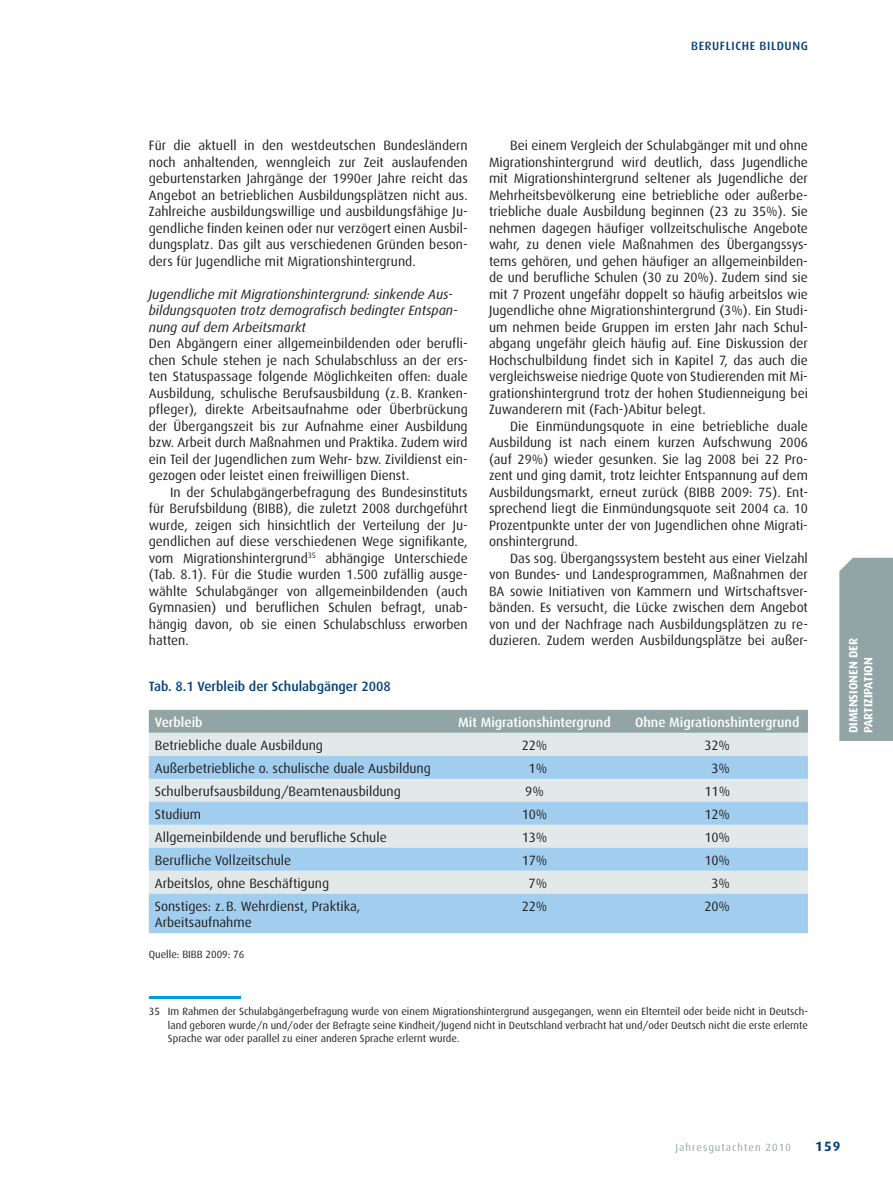
<style>
.page{position:relative;width:893px;height:1191px;background:#fff}
.page>*{position:absolute;margin:0;border:0;box-sizing:border-box;transform-origin:0 0}
.t1{font:13.5px/16.5px "Dax CE";color:#231f20;text-align:justify}
.t2{font:italic 13.5px/16.5px "Dax CE";color:#231f20}
.t3{font:500 13.5px "Dax CE";color:#fff}
.t4{font:500 13.5px "Dax CE";color:#003d79}
.t5{font:700 13.5px "Dax";color:#003d79}
.t6{font:700 12px/15px "Dax CE";color:#fff}
.t7{font:500 12px "Dax CE";letter-spacing:.05em;color:#003d79}
.t8{font:10.5px/13.5px "Dax CE";color:#231f20;text-align:justify}
.t9{font:10.5px "Dax";letter-spacing:.1em;color:#91a5a4}
</style>
<div class="page">
<div style="left:839px;top:558px;width:54px;height:183px;background:#91a5a4"></div>
<div style="left:149px;top:710px;width:659px;height:23px;background:#91a5a4"></div>
<div style="left:149px;top:733px;width:659px;height:23px;background:#e2e9e8"></div>
<svg style="left:149px;top:756px;width:659px;height:177px;background:#bad8ec"></svg>
<hr style="left:149px;top:996px;width:92px;height:3px;background:#009ddc">
<p class="t7" style="left:691px;top:40px;width:118px">BERUFLICHE BILDUNG</p>
<p class="t1" style="left:149px;top:138px;width:320px">Für die aktuell in den westdeutschen Bun des ländern noch anhaltenden, wenngleich zur Zeit auslaufenden geburtenstarken Jahrgänge der 1990er Jahre reicht das Angebot an betrieblichen Aus bil dungsplätzen nicht aus.<br>Zahlreiche ausbildungswillige und ausbildungsfähige Ju&shy;gendliche finden keinen oder nur verzögert einen Ausbil&shy;dungsplatz. Das gilt aus verschie denen Gründen beson&shy;ders für Jugendliche mit Migra tions hintergrund.</p>
<p class="t2" style="left:149px;top:286px;width:310px">Jugendliche mit Migrationshintergrund: sinkende Aus&shy;bildungsquoten trotz demografisch bedingter Entspan&shy;nung auf dem Arbeitsmarkt</p>
<p class="t1" style="left:149px;top:336px;width:320px">Den Abgängern einer allgemeinbildenden oder berufli&shy;chen Schule stehen je nach Schulabschluss an der ers&shy;ten Statuspassage folgende Möglichkeiten offen: duale Ausbildung, schulische Berufsausbildung (z. B. Kranken&shy;pfleger), direkte Arbeitsaufnahme oder Über brückung der Übergangszeit bis zur Aufnahme einer Ausbil dung bzw. Arbeit durch Maßnahmen und Praktika. Zudem wird ein Teil der Jugendlichen zum Wehr- bzw. Zivildienst ein&shy;gezogen oder leistet einen freiwilligen Dienst.</p>
<p class="t1" style="left:149px;top:484px;width:320px;text-indent:21px">In der Schulabgängerbefragung des Bundesinstituts für Berufsbildung (BIBB), die zuletzt 2008 durchgeführt wurde, zeigen sich hinsichtlich der Verteilung der Ju&shy;gendlichen auf diese verschiedenen Wege signifikante, vom Migrationshintergrund<sup>35</sup> abhängige Unterschiede (Tab. 8.1). Für die Studie wurden 1.500 zufällig ausge&shy;wählte Schulabgänger von allgemeinbildenden (auch Gymnasien) und beruflichen Schulen befragt, unab&shy;hängig davon, ob sie einen Schulabschluss erworben hatten.</p>
<p class="t1" style="left:489px;top:138px;width:320px;text-indent:21px">Bei einem Vergleich der Schulabgänger mit und ohne Migrationshintergrund wird deutlich, dass Jugendliche mit Migrationshintergrund seltener als Jugendliche der Mehrheitsbevölkerung eine betriebliche oder außerbe&shy;triebliche duale Ausbildung beginnen (23 zu 35%). Sie nehmen dagegen häufiger vollzeitschulische Angebote wahr, zu denen viele Maßnahmen des Übergangssys&shy;tems gehören, und gehen häufiger an allgemeinbilden&shy;de und berufliche Schulen (30 zu 20%). Zudem sind sie mit 7 Prozent ungefähr doppelt so häufig arbeitslos wie Jugendliche ohne Migrationshintergrund (3%). Ein Studi&shy;um nehmen beide Gruppen im ersten Jahr nach Schul&shy;abgang ungefähr gleich häufig auf. Eine Diskussion der Hochschulbildung findet sich in Kapitel 7, das auch die vergleichsweise niedrige Quote von Studierenden mit Mi&shy;grationshintergrund trotz der hohen Studienneigung bei Zuwanderern mit (Fach-)Abitur belegt.</p>
<p class="t1" style="left:489px;top:418px;width:320px;text-indent:21px">Die Einmündungsquote in eine betriebliche duale Ausbildung ist nach einem kurzen Aufschwung 2006 (auf 29%) wieder gesunken. Sie lag 2008 bei 22 Pro&shy;zent und ging damit, trotz leichter Entspannung auf dem Ausbildungsmarkt, erneut zurück (BIBB 2009: 75). Ent&shy;sprechend liegt die Einmündungsquote seit 2004 ca. 10<br>Prozentpunkte unter der von Jugendlichen ohne Migrati&shy;onshintergrund.</p>
<p class="t1" style="left:489px;top:550px;width:320px;text-indent:21px">Das sog. Übergangssystem besteht aus einer Vielzahl von Bundes- und Landesprogrammen, Maßnahmen der BA sowie Initiativen von Kammern und Wirtschaftsver&shy;bänden. Es versucht, die Lücke zwischen dem Angebot von und der Nachfrage nach Ausbildungsplätzen zu re&shy;duzieren. Zudem werden Ausbildungsplätze bei außer-</p>
<p class="t4" style="left:149px;top:680px;width:244px">Tab. 8.1 Verbleib der Schulabgänger 2008</p>
<p class="t3" style="left:155px;top:715px;width:49px">Verbleib</p>
<p class="t3" style="left:458px;top:715px;width:154px">Mit Migrationshintergrund</p>
<p class="t3" style="left:635px;top:715px;width:166px">Ohne Migrationshintergrund</p>
<p class="t1" style="left:155px;top:737px;width:170px">Betriebliche duale Ausbildung</p>
<p class="t1" style="left:522px;top:737px;width:27px">22%</p>
<p class="t1" style="left:704px;top:737px;width:27px">32%</p>
<p class="t1" style="left:155px;top:760px;width:278px">Außerbetriebliche o. schulische duale Ausbildung</p>
<p class="t1" style="left:529px;top:760px;width:20px">1%</p>
<p class="t1" style="left:711px;top:760px;width:20px">3%</p>
<p class="t1" style="left:155px;top:783px;width:248px">Schulberufsausbildung/Beamtenausbildung</p>
<p class="t1" style="left:525px;top:783px;width:20px">9%</p>
<p class="t1" style="left:704px;top:783px;width:27px">11%</p>
<p class="t1" style="left:155px;top:806px;width:48px">Studium</p>
<p class="t1" style="left:522px;top:806px;width:27px">10%</p>
<p class="t1" style="left:704px;top:806px;width:27px">12%</p>
<p class="t1" style="left:155px;top:829px;width:233px">Allgemeinbildende und berufliche Schule</p>
<p class="t1" style="left:522px;top:829px;width:27px">13%</p>
<p class="t1" style="left:704px;top:829px;width:27px">10%</p>
<p class="t1" style="left:155px;top:852px;width:138px">Berufliche Vollzeitschule</p>
<p class="t1" style="left:522px;top:852px;width:27px">17%</p>
<p class="t1" style="left:704px;top:852px;width:27px">10%</p>
<p class="t1" style="left:155px;top:875px;width:176px">Arbeitslos, ohne Beschäftigung</p>
<p class="t1" style="left:529px;top:875px;width:20px">7%</p>
<p class="t1" style="left:711px;top:875px;width:20px">3%</p>
<p class="t1" style="left:155px;top:898px;width:207px">Sonstiges: z. B. Wehrdienst, Praktika,<br>Arbeitsaufnahme</p>
<p class="t1" style="left:522px;top:898px;width:27px">22%</p>
<p class="t1" style="left:704px;top:898px;width:27px">20%</p>
<p class="t8" style="left:149px;top:947px;width:97px">Quelle: BIBB 2009: 76</p>
<p class="t8" style="left:168px;top:1005px;width:641px;text-indent:-19px">35 Im Rahmen der Schulabgängerbefragung wurde von einem Migrationshintergrund ausgegangen, wenn ein Elternteil oder beide nicht in Deutsch&shy;land geboren wurde/n und/oder der Befragte seine Kindheit/Jugend nicht in Deutschland verbracht hat und/oder Deutsch nicht die erste erlernte Sprache war oder parallel zu einer anderen Sprache erlernt wurde.</p>
<p class="t6" style="left:846px;top:733px;width:97px;rotate:-90deg">DIMENSIONEN DER<br>PARTIZIPATION</p>
<p class="t9" style="left:676px;top:1142px;width:117px">Jahresgutachten 2010</p>
<p class="t5" style="left:815px;top:1140px;width:27px">159</p>
</div>
